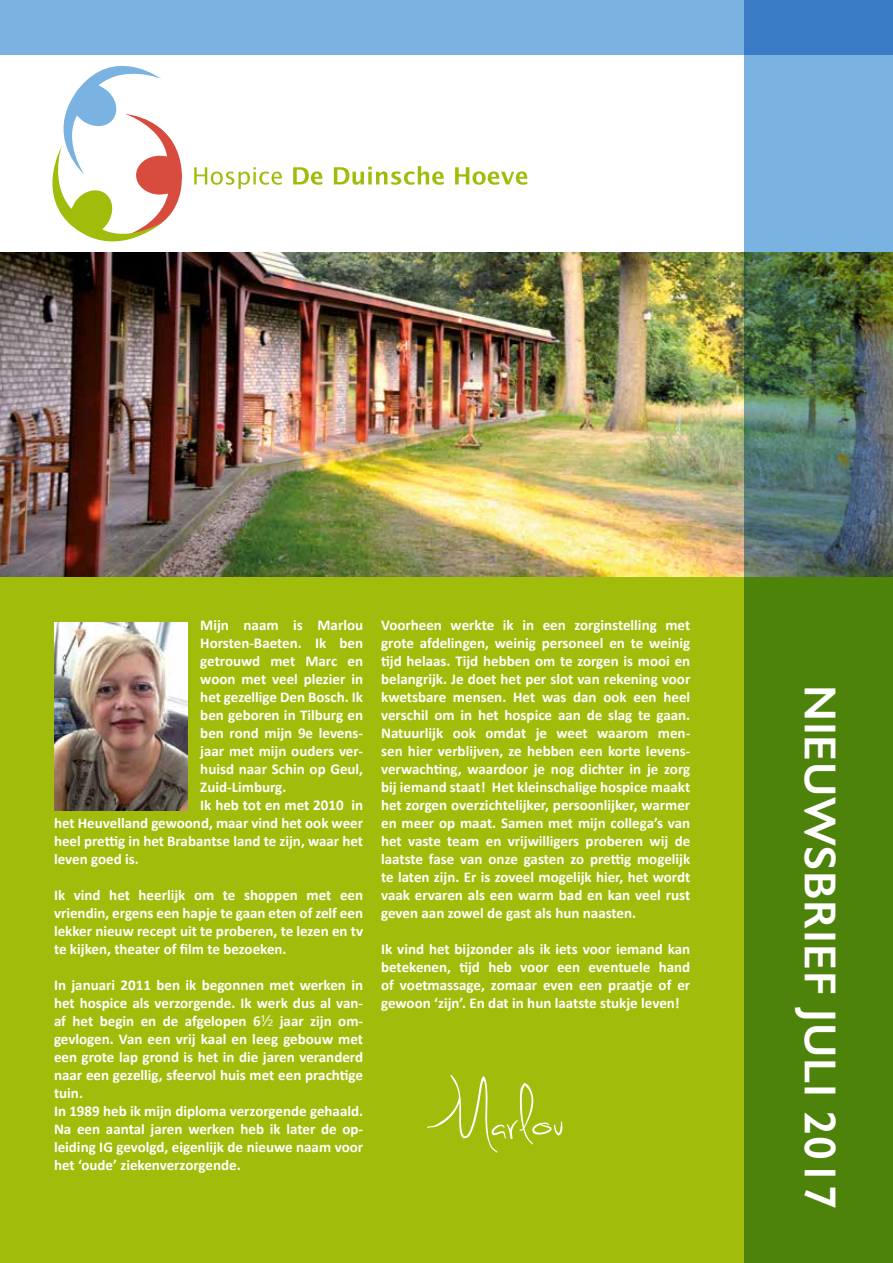
<style>
.page{position:relative;width:893px;height:1263px;background:#fff}
.page>*{position:absolute;margin:0;border:0;box-sizing:border-box;transform-origin:0 0}
.t1{font:71.4px "Sweetly Broken";color:#fff}
.t2{font:600 45px "Gill Sans";letter-spacing:.02em;color:#fff}
.t3{font:700 15px/18px "Calibri";color:#fff;text-align:justify}
.s1{font-family:"Avenir";font-weight:400}
</style>
<div class="page">
<svg style="left:194px;top:167px;width:88px;height:22px"></svg>
<svg style="left:293px;top:167px;width:29px;height:18px"></svg>
<svg style="left:334px;top:166px;width:110px;height:19px"></svg>
<svg style="left:455px;top:167px;width:72px;height:18px"></svg>
<svg style="left:52px;top:66px;width:130px;height:175px"></svg>
<div style="left:0;top:576px;width:893px;height:687px;background:#a2bc0c"></div>
<img style="left:0;top:252px;width:744px;height:324px">
<div style="left:0;top:0;width:893px;height:54px;background:#7ab2e1"></div>
<img style="left:744px;top:0;width:149px;height:1263px">
<img style="left:54px;top:622px;width:134px;height:188px">
<p class="t3" style="left:200px;top:616px;width:164px">Mijn naam is Marlou</p>
<p class="t3" style="left:200px;top:634px;width:164px">Horsten-Baeten. Ik ben</p>
<p class="t3" style="left:200px;top:652px;width:164px">getrouwd met Marc en</p>
<p class="t3" style="left:200px;top:670px;width:164px">woon met veel plezier in</p>
<p class="t3" style="left:200px;top:688px;width:164px">het gezellige Den Bosch. Ik</p>
<p class="t3" style="left:200px;top:706px;width:164px">ben geboren in Tilburg en</p>
<p class="t3" style="left:200px;top:724px;width:164px">ben rond mijn 9e levens-</p>
<p class="t3" style="left:200px;top:742px;width:164px">jaar met mijn ouders ver-</p>
<p class="t3" style="left:200px;top:760px;width:164px">huisd naar Schin op Geul,</p>
<p class="t3" style="left:200px;top:778px;width:88px">Zuid-Limburg.</p>
<p class="t3" style="left:200px;top:796px;width:164px">Ik heb tot en met 2010 in</p>
<p class="t3" style="left:54px;top:814px;width:311px">het Heuvelland gewoond, maar vind het ook weer</p>
<p class="t3" style="left:54px;top:832px;width:311px">heel prettig in het Brabantse land te zijn, waar het</p>
<p class="t3" style="left:54px;top:850px;width:86px">leven goed is.</p>
<p class="t3" style="left:54px;top:886px;width:311px">Ik vind het heerlijk om te shoppen met een vriendin, ergens een hapje te gaan eten of zelf een lekker nieuw recept uit te proberen, te lezen en tv te kijken, theater of film te bezoeken.</p>
<p class="t3" style="left:54px;top:976px;width:311px;text-align:left">In januari 2011 ben ik begonnen met werken in het hospice als verzorgende. Ik werk dus al van&shy;af het begin en de afgelopen 6<span class="s1">½</span> jaar zijn om&shy;gevlogen. Van een vrij kaal en leeg gebouw met een grote lap grond is het in die jaren veranderd naar een gezellig, sfeervol huis met een prachtige tuin.<br>In 1989 heb ik mijn diploma verzorgende gehaald.<br>Na een aantal jaren werken heb ik later de op&shy;leiding IG gevolgd, eigenlijk de nieuwe naam voor het ‘oude’ ziekenverzorgende.</p>
<p class="t3" style="left:381px;top:616px;width:311px">Voorheen werkte ik in een zorginstelling met grote afdelingen, weinig personeel en te weinig tijd helaas. Tijd hebben om te zorgen is mooi en belangrijk. Je doet het per slot van rekening voor kwetsbare mensen. Het was dan ook een heel verschil om in het hospice aan de slag te gaan.<br>Natuurlijk ook omdat je weet waarom men&shy;sen hier verblijven, ze hebben een korte levens&shy;verwachting, waardoor je nog dichter in je zorg bij iemand staat! Het kleinschalige hospice maakt het zorgen overzichtelijker, persoonlijker, warmer en meer op maat. Samen met mijn collega’s van het vaste team en vrijwilligers proberen wij de laatste fase van onze gasten zo prettig mogelijk te laten zijn. Er is zoveel mogelijk hier, het wordt vaak ervaren als een warm bad en kan veel rust geven aan zowel de gast als hun naasten.</p>
<p class="t3" style="left:381px;top:940px;width:311px">Ik vind het bijzonder als ik iets voor iemand kan betekenen, tijd heb voor een eventuele hand of voetmassage, zomaar even een praatje of er gewoon ‘zijn’. En dat in hun laatste stukje leven!</p>
<h1 class="t1" style="left:432px;top:1074px;width:131px;rotate:-3deg">Marlou</h1>
<h2 class="t2" style="left:847px;top:685px;width:526px;rotate:90deg">NIEUWSBRIEF JULI 2017</h2>
</div>
